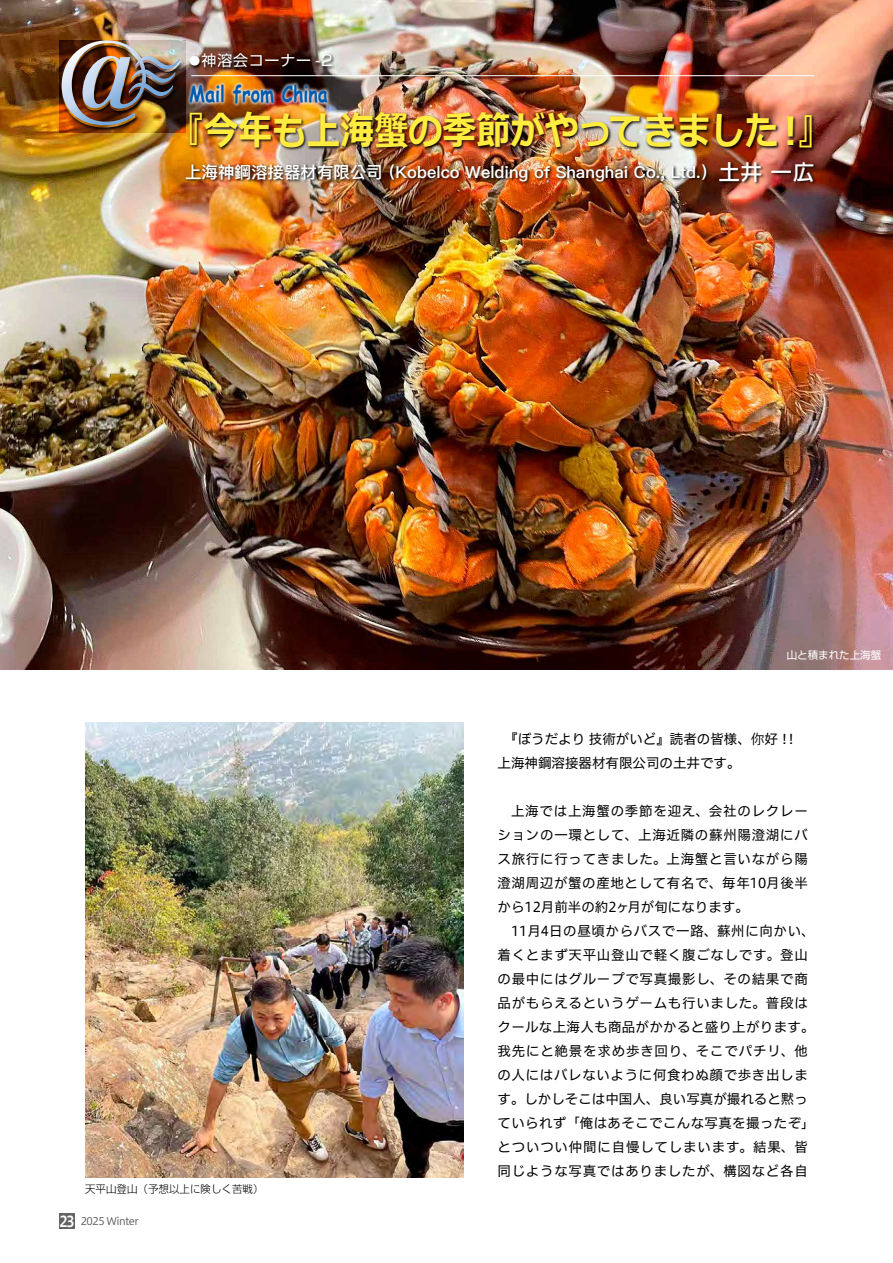
<style>
.page{position:relative;width:893px;height:1263px;background:#fff}
.page>*{position:absolute;margin:0;border:0;box-sizing:border-box;transform-origin:0 0}
.t1{font:700 39px "Meiryo";color:#ffec3f;scale:.87 1}
.t2{font:700 22.5px "Comic Sans MS";color:#005bac;scale:.8 1}
.t3{font:600 16.5px "Ping Fang TC";color:#fff}
.t4{font:15px "Shin Go Pro";letter-spacing:.05em;color:#fff}
.t5{font:13.5px/24px "Hiragino UD Sans F Std N W4";letter-spacing:.05em;color:#000}
.t6{font:13.5px/24px "Hiragino UD Sans F Std N W4";color:#000}
.t7{font:300 10.5px "Shin Go Pro";color:#000}
.t8{font:10.5px "Hiragino UD Sans F Std N W3";letter-spacing:-.05em;color:#595757}
.t9{font:10.5px "Shin Go Pro";color:#fff}
.s1{font-family:"Hiragino UD Sans F Std N W3";font-size:11.25px}
.s2{font-family:"Shin Go Pro";font-weight:500;font-size:21px}
.s3{font-family:"Hiragino UD Sans F Std N W6";font-size:15px;color:#fff}
.s4{font-family:"Koz Go Pr 6 N"}
</style>
<div class="page">
<img style="left:0;top:0;width:893px;height:669px">
<img style="left:85px;top:723px;width:378px;height:455px">
<img style="left:134px;top:27px;width:249px;height:136px">
<hr style="left:191px;top:75px;width:623px;height:1px;background:#fff">
<img style="left:186px;top:51px;width:152px;height:24px">
<img style="left:59px;top:40px;width:126px;height:93px">
<img style="left:62px;top:40px;width:118px;height:88px">
<img style="left:185px;top:108px;width:635px;height:51px">
<img style="left:182px;top:159px;width:638px;height:31px">
<div style="left:60px;top:1213px;width:15px;height:16px;background:#656464"></div>
<p class="t4" style="left:189px;top:48px;width:145px"><span class="s1">●</span>神溶会コーナー -2</p>
<h2 class="t2" style="left:189px;top:77px;width:175px">Mail from China</h2>
<h1 class="t1" style="left:170px;top:109px;width:762px">『今年も上海蟹の季節がやってきました！』</h1>
<p class="t3" style="left:185px;top:162px;width:630px">上海神鋼溶接器材有限公司（Kobelco Welding of Shanghai Co., Ltd.） <span class="s2">土井 一広</span></p>
<p class="t9" style="left:787px;top:646px;width:96px">山と積まれた上海蟹</p>
<p class="t7" style="left:85px;top:1180px;width:180px">天平山登山（予想以上に険しく苦戦）</p>
<p class="t8" style="left:60px;top:1213px;width:81px"><span class="s3">23</span> 2025 Winter</p>
<p class="t6" style="left:497px;top:726px;width:302px">　『ぼうだより 技術がいど』読者の皆様、<span class="s4">你</span>好！！上海神鋼溶接器材有限公司の土井です。</p>
<p class="t5" style="left:497px;top:798px;width:319px">　上海では上海蟹の季節を迎え、会社のレクレーションの一環として、上海近隣の蘇州陽澄湖にバス旅行に行ってきました。上海蟹と言いながら陽澄湖周辺が蟹の産地として有名で、毎年10月後半から12月前半の約2ヶ月が旬になります。<br>　11月4日の昼頃からバスで一路、蘇州に向かい、着くとまず天平山登山で軽く腹ごなしです。登山の最中にはグループで写真撮影し、その結果で商品がもらえるというゲームも行いました。普段はクールな上海人も商品がかかると盛り上がります。我先にと絶景を求め歩き回り、そこでパチリ、他の人にはバレないように何食わぬ顔で歩き出します。しかしそこは中国人、良い写真が撮れると黙っていられず「俺はあそこでこんな写真を撮ったぞ」とついつい仲間に自慢してしまいます。結果、皆同じような写真ではありましたが、構図など各自</p>
</div>
